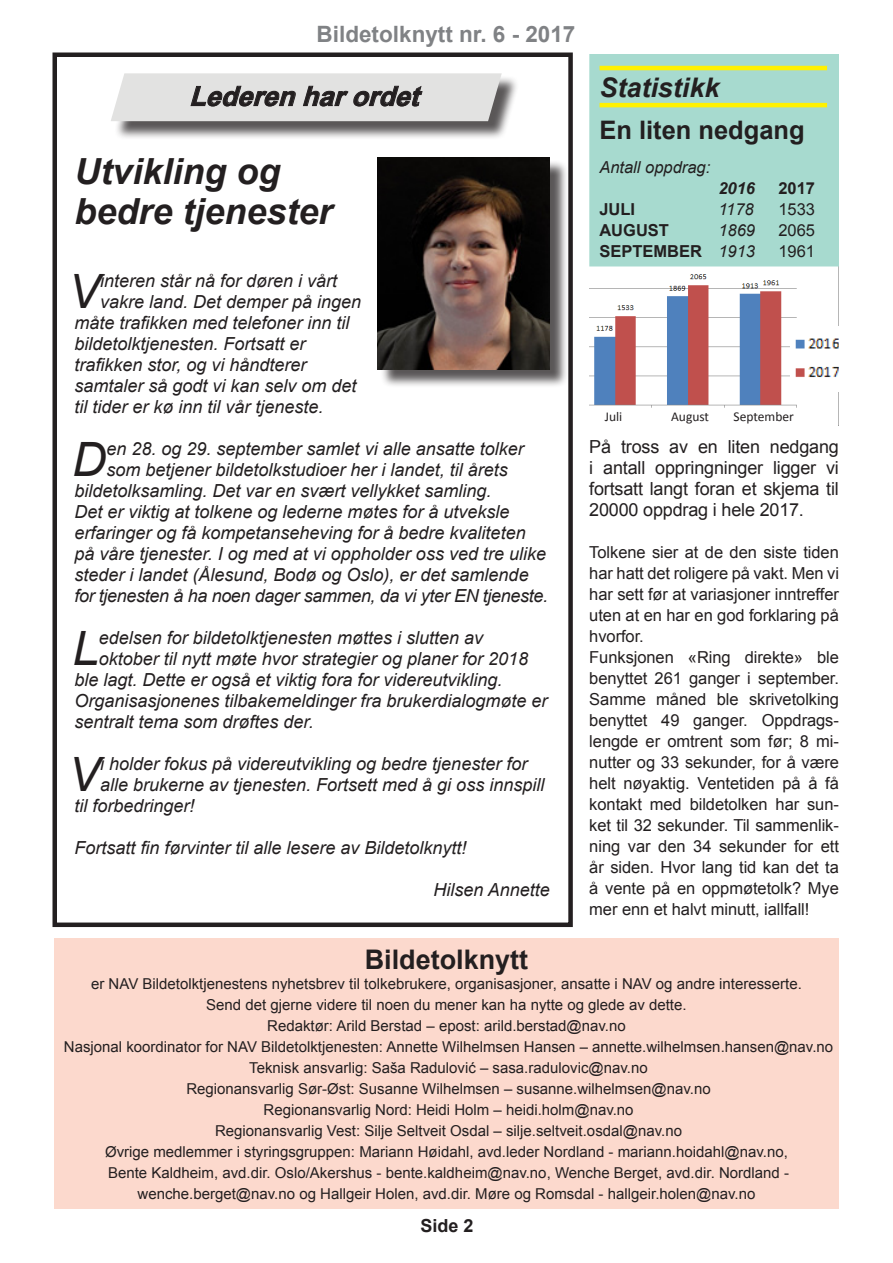
<style>
.page{position:relative;width:893px;height:1263px;background:#fff}
.page>*{position:absolute;margin:0;border:0;box-sizing:border-box;transform-origin:0 0}
.t1{font:italic 47.4px "Arial";color:#231f20}
.t2{font:italic 700 36px "Arial";color:#231f20}
.t3{font:italic 700 27px "Arial";color:#231f20}
.t4{font:700 27px "Arial";color:#231f20}
.t5{font:italic 700 27px "Arial";color:#231f20}
.t6{font:700 25.5px "Arial";color:#231f20}
.t7{font:700 22.5px "Arial";color:#808285}
.t8{font:italic 18px/21px "Arial";color:#231f20}
.t9{font:18px/21px "Arial";letter-spacing:-.01em;color:#231f20;text-align:justify}
.t10{font:italic 18px "Arial";letter-spacing:-.02em;color:#231f20}
.t11{font:700 18px "Arial";color:#231f20}
.t12{font:16.5px/21px "Arial";letter-spacing:-.005em;color:#231f20;text-align:justify}
.t13{font:700 16.5px "Arial";color:#231f20}
.t14{font:italic 16.5px "Arial";color:#231f20}
.t15{font:italic 700 16.5px "Arial";color:#231f20}
.t16{font:15px "Arial";color:#231f20}
.t17{font:13.5px "Calibri";color:#231f20}
.s1{font-weight:400;font-style:italic}
</style>
<div class="page">
<img style="left:589px;top:266px;width:250px;height:159px">
<div style="left:52px;top:52px;width:521px;height:875px;border:4px solid #231f20"></div>
<div style="left:590px;top:55px;width:248px;height:211px;background:#a7dacf"></div>
<div style="left:589px;top:54px;width:250px;height:212px;border:2px solid #a7dacf"></div>
<div style="left:114px;top:76px;width:406px;height:64px;background:#231f20;opacity:.75"></div>
<svg style="left:111px;top:73px;width:391px;height:48px;background:#d5d5d4"></svg>
<div style="left:380px;top:160px;width:188px;height:228px;background:#231f20;opacity:.75"></div>
<img style="left:378px;top:158px;width:172px;height:212px">
<hr style="left:600px;top:66px;width:227px;height:4px;background:#fff101">
<div style="left:54px;top:938px;width:785px;height:271px;background:#fcd9cd"></div>
<hr style="left:600px;top:103px;width:227px;height:4px;background:#fff101">
<div style="left:589px;top:411px;width:248px;height:16px;background:#fff"></div>
<img style="left:790px;top:327px;width:49px;height:64px">
<p class="t7" style="left:317px;top:19px;width:260px">Bildetolknytt nr. 6 - 2017</p>
<p class="t3" style="left:189px;top:78px;width:242px">Lederenharordet</p>
<p class="t2" style="left:74px;top:147px;width:208px">Utvikling og</p>
<p class="t2" style="left:74px;top:187px;width:260px">bedre tjenester</p>
<p class="t8" style="left:100px;top:270px;width:239px">interen står nå for døren i vårt</p>
<p class="t8" style="left:74px;top:291px;width:288px;text-indent:26px">vakre land. Det demper på ingen måte trafikken med telefoner inn til bildetolktjenesten. Fortsatt er</p>
<p class="t8" style="left:74px;top:354px;width:234px">trafikken stor, og vi håndterer</p>
<p class="t8" style="left:74px;top:375px;width:284px">samtaler så godt vi kan selv om det til tider er kø inn til vår tjeneste.</p>
<p class="t1" style="left:72px;top:429px;width:36px">D</p>
<p class="t8" style="left:107px;top:438px;width:419px">en 28. og 29. september samlet vi alle ansatte tolker</p>
<p class="t1" style="left:69px;top:261px;width:33px">V</p>
<p class="t8" style="left:107px;top:459px;width:403px">som betjener bildetolkstudioer her i landet, til årets</p>
<p class="t8" style="left:74px;top:480px;width:419px">bildetolksamling. Det var en svært vellykket samling.</p>
<p class="t8" style="left:74px;top:501px;width:437px">Det er viktig at tolkene og lederne møtes for å utveksle</p>
<p class="t8" style="left:74px;top:522px;width:453px">erfaringer og få kompetanseheving for å bedre kvaliteten</p>
<p class="t8" style="left:74px;top:543px;width:473px">på våre tjenester. I og med at vi oppholder oss ved tre ulike</p>
<p class="t8" style="left:74px;top:564px;width:456px">steder i landet (Ålesund, Bodø og Oslo), er det samlende</p>
<p class="t10" style="left:74px;top:584px;width:475px">for tjenesten å ha noen dager sammen, da vi yter EN tjeneste.</p>
<p class="t1" style="left:73px;top:618px;width:28px">L</p>
<p class="t8" style="left:99px;top:627px;width:386px">edelsen for bildetolktjenesten møttes i slutten av</p>
<p class="t8" style="left:99px;top:648px;width:431px">oktober til nytt møte hvor strategier og planer for 2018</p>
<p class="t8" style="left:74px;top:669px;width:430px">ble lagt. Dette er også et viktig fora for videreutvikling.</p>
<p class="t8" style="left:74px;top:690px;width:475px">Organisasjonenes tilbakemeldinger fra brukerdialogmøte er</p>
<p class="t8" style="left:74px;top:711px;width:241px">sentralt tema som drøftes der.</p>
<p class="t1" style="left:69px;top:744px;width:33px">V</p>
<p class="t8" style="left:100px;top:753px;width:429px">i holder fokus på videreutvikling og bedre tjenester for</p>
<p class="t8" style="left:100px;top:774px;width:446px">alle brukerne av tjenesten. Fortsett med å gi oss innspill</p>
<p class="t8" style="left:74px;top:795px;width:122px">til forbedringer!</p>
<p class="t8" style="left:74px;top:837px;width:394px">Fortsatt fin førvinter til alle lesere av Bildetolknytt!</p>
<p class="t8" style="left:434px;top:879px;width:118px">Hilsen Annette</p>
<p class="t5" style="left:599px;top:69px;width:122px">Statistikk</p>
<p class="t6" style="left:599px;top:113px;width:207px">En liten nedgang</p>
<p class="t14" style="left:599px;top:157px;width:112px">Antall oppdrag:</p>
<p class="t15" style="left:718px;top:177px;width:38px">2016</p>
<p class="t13" style="left:778px;top:177px;width:38px">2017</p>
<p class="t13" style="left:599px;top:198px;width:37px">JULI</p>
<p class="t14" style="left:718px;top:199px;width:37px">1178</p>
<p class="t12" style="left:778px;top:199px;width:38px">1533</p>
<p class="t13" style="left:599px;top:219px;width:71px">AUGUST</p>
<p class="t14" style="left:718px;top:220px;width:38px">1869</p>
<p class="t12" style="left:778px;top:220px;width:38px">2065</p>
<p class="t13" style="left:599px;top:240px;width:157px">SEPTEMBER <span class="s1">1913</span></p>
<p class="t12" style="left:778px;top:241px;width:38px">1961</p>
<p class="t17" style="left:605px;top:408px;width:19px">Juli</p>
<p class="t17" style="left:671px;top:408px;width:40px">August</p>
<p class="t17" style="left:734px;top:408px;width:62px">September</p>
<p class="t9" style="left:589px;top:436px;width:251px">På tross av en liten nedgang i antall oppringninger ligger vi fortsatt langt foran et skjema til 20000 oppdrag i hele 2017.</p>
<p class="t12" style="left:589px;top:542px;width:251px">Tolkene sier at de den siste tiden har hatt det roligere på vakt. Men vi har sett før at variasjoner inntreffer uten at en har en god forklaring på hvorfor.</p>
<p class="t12" style="left:589px;top:647px;width:251px">Funksjonen «Ring direkte» ble benyttet 261 ganger i september.<br>Samme måned ble skrivetolking benyttet 49 ganger. Oppdrags&shy;lengde er omtrent som før; 8 mi&shy;nutter og 33 sekunder, for å være helt nøyaktig. Ventetiden på å få kontakt med bildetolken har sun&shy;ket til 32 sekunder. Til sammenlik&shy;ning var den 34 sekunder for ett år siden. Hvor lang tid kan det ta å vente på en oppmøtetolk? Mye mer enn et halvt minutt, iallfall!</p>
<p class="t4" style="left:365px;top:942px;width:165px">Bildetolknytt</p>
<p class="t16" style="left:91px;top:974px;width:712px">er NAV Bildetolktjenestens nyhetsbrev til tolkebrukere, organisasjoner, ansatte i NAV og andre interesserte.</p>
<p class="t16" style="left:206px;top:995px;width:482px">Send det gjerne videre til noen du mener kan ha nytte og glede av dette.</p>
<p class="t16" style="left:267px;top:1016px;width:360px">Redaktør: Arild Berstad – epost: arild.berstad@nav.no</p>
<p class="t16" style="left:64px;top:1037px;width:771px">Nasjonal koordinator for NAV Bildetolktjenesten: Annette Wilhelmsen Hansen – annette.wilhelmsen.hansen@nav.no</p>
<p class="t16" style="left:249px;top:1058px;width:400px">Teknisk ansvarlig: Saša Radulović – sasa.radulovic@nav.no</p>
<p class="t16" style="left:186px;top:1079px;width:526px">Regionansvarlig Sør-Øst: Susanne Wilhelmsen – susanne.wilhelmsen@nav.no</p>
<p class="t16" style="left:263px;top:1100px;width:372px">Regionansvarlig Nord: Heidi Holm – heidi.holm@nav.no</p>
<p class="t16" style="left:215px;top:1121px;width:468px">Regionansvarlig Vest: Silje Seltveit Osdal – silje.seltveit.osdal@nav.no</p>
<p class="t16" style="left:105px;top:1142px;width:684px">Øvrige medlemmer i styringsgruppen: Mariann Høidahl, avd.leder Nordland - mariann.hoidahl@nav.no,</p>
<p class="t16" style="left:108px;top:1163px;width:682px">Bente Kaldheim, avd.dir. Oslo/Akershus - bente.kaldheim@nav.no, Wenche Berget, avd.dir. Nordland -</p>
<p class="t16" style="left:138px;top:1184px;width:619px">wenche.berget@nav.no og Hallgeir Holen, avd.dir. Møre og Romsdal - hallgeir.holen@nav.no</p>
<p class="t11" style="left:420px;top:1213px;width:55px">Side 2</p>
</div>
